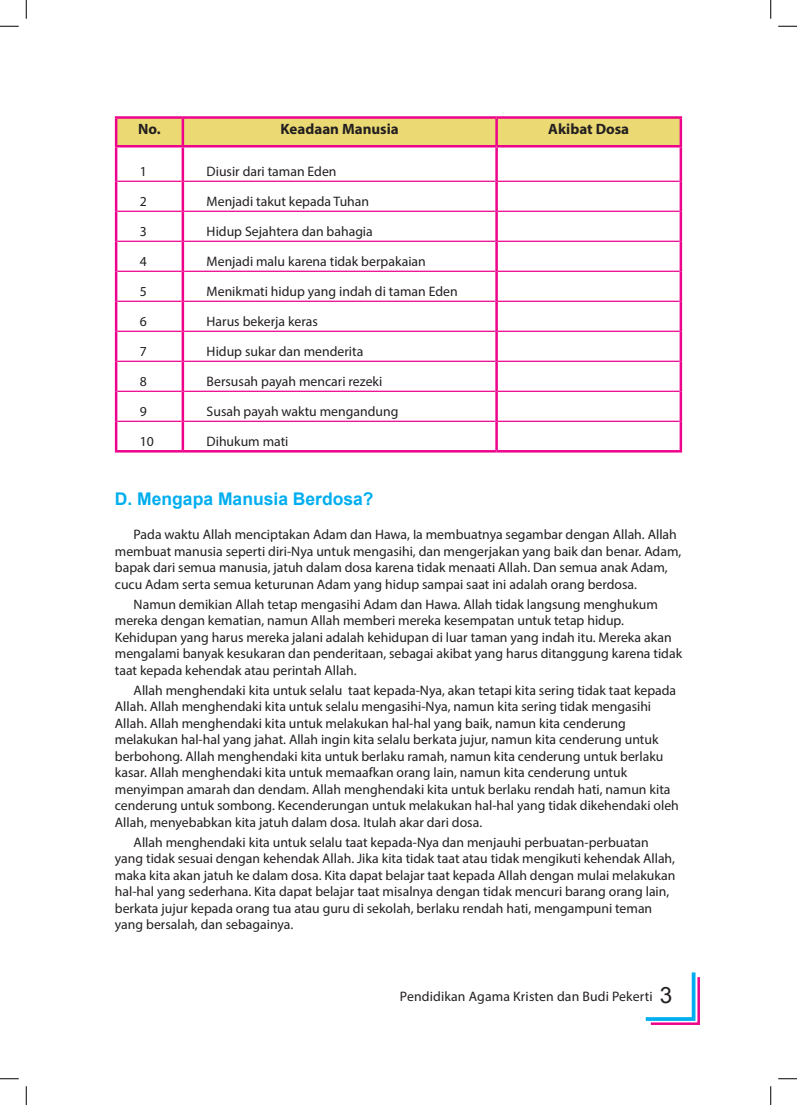
<style>
.page{position:relative;width:797px;height:1105px;background:#fff}
.page>*{position:absolute;margin:0;border:0;box-sizing:border-box;transform-origin:0 0}
.t1{font:700 17.5px "Arial";color:#00aeef}
.t2{font:700 15px "Myriad Pro";color:#231f20}
.t3{font:13.75px/16.5px "Myriad Pro";color:#231f20}
.s1{font-family:"Arial";font-size:22.5px}
</style>
<div class="page">
<svg style="left:645px;top:972px;width:55px;height:53px"></svg>
<div style="left:117px;top:119px;width:562px;height:26px;background:#ebda73"></div>
<hr style="left:117px;top:181px;width:65px;height:1px;background:#ed028c">
<hr style="left:184px;top:181px;width:311px;height:1px;background:#ed028c">
<hr style="left:498px;top:181px;width:181px;height:1px;background:#ed028c">
<hr style="left:117px;top:211px;width:65px;height:1px;background:#ed028c">
<hr style="left:184px;top:211px;width:311px;height:1px;background:#ed028c">
<hr style="left:498px;top:211px;width:181px;height:1px;background:#ed028c">
<hr style="left:117px;top:241px;width:65px;height:1px;background:#ed028c">
<hr style="left:184px;top:241px;width:311px;height:1px;background:#ed028c">
<hr style="left:498px;top:241px;width:181px;height:1px;background:#ed028c">
<hr style="left:117px;top:271px;width:65px;height:1px;background:#ed028c">
<hr style="left:184px;top:271px;width:311px;height:1px;background:#ed028c">
<hr style="left:498px;top:271px;width:181px;height:1px;background:#ed028c">
<hr style="left:117px;top:301px;width:65px;height:1px;background:#ed028c">
<hr style="left:184px;top:301px;width:311px;height:1px;background:#ed028c">
<hr style="left:498px;top:301px;width:181px;height:1px;background:#ed028c">
<hr style="left:117px;top:331px;width:65px;height:1px;background:#ed028c">
<hr style="left:184px;top:331px;width:311px;height:1px;background:#ed028c">
<hr style="left:498px;top:331px;width:181px;height:1px;background:#ed028c">
<hr style="left:117px;top:361px;width:65px;height:1px;background:#ed028c">
<hr style="left:184px;top:361px;width:311px;height:1px;background:#ed028c">
<hr style="left:498px;top:361px;width:181px;height:1px;background:#ed028c">
<hr style="left:117px;top:391px;width:65px;height:1px;background:#ed028c">
<hr style="left:184px;top:391px;width:311px;height:1px;background:#ed028c">
<hr style="left:498px;top:391px;width:181px;height:1px;background:#ed028c">
<hr style="left:117px;top:421px;width:65px;height:1px;background:#ed028c">
<hr style="left:184px;top:421px;width:311px;height:1px;background:#ed028c">
<hr style="left:498px;top:421px;width:181px;height:1px;background:#ed028c">
<hr style="left:115px;top:148px;width:2px;height:33px;background:#ed028c">
<hr style="left:182px;top:148px;width:2px;height:33px;background:#ed028c">
<hr style="left:495px;top:148px;width:3px;height:33px;background:#ed028c">
<hr style="left:679px;top:148px;width:3px;height:33px;background:#ed028c">
<hr style="left:115px;top:181px;width:2px;height:30px;background:#ed028c">
<hr style="left:182px;top:181px;width:2px;height:30px;background:#ed028c">
<hr style="left:495px;top:181px;width:3px;height:30px;background:#ed028c">
<hr style="left:679px;top:181px;width:3px;height:30px;background:#ed028c">
<hr style="left:115px;top:211px;width:2px;height:30px;background:#ed028c">
<hr style="left:182px;top:211px;width:2px;height:30px;background:#ed028c">
<hr style="left:495px;top:211px;width:3px;height:30px;background:#ed028c">
<hr style="left:679px;top:211px;width:3px;height:30px;background:#ed028c">
<hr style="left:115px;top:241px;width:2px;height:30px;background:#ed028c">
<hr style="left:182px;top:241px;width:2px;height:30px;background:#ed028c">
<hr style="left:495px;top:241px;width:3px;height:30px;background:#ed028c">
<hr style="left:679px;top:241px;width:3px;height:30px;background:#ed028c">
<hr style="left:115px;top:271px;width:2px;height:30px;background:#ed028c">
<hr style="left:182px;top:271px;width:2px;height:30px;background:#ed028c">
<hr style="left:495px;top:271px;width:3px;height:30px;background:#ed028c">
<hr style="left:679px;top:271px;width:3px;height:30px;background:#ed028c">
<hr style="left:115px;top:301px;width:2px;height:30px;background:#ed028c">
<hr style="left:182px;top:301px;width:2px;height:30px;background:#ed028c">
<hr style="left:495px;top:301px;width:3px;height:30px;background:#ed028c">
<hr style="left:679px;top:301px;width:3px;height:30px;background:#ed028c">
<hr style="left:115px;top:331px;width:2px;height:30px;background:#ed028c">
<hr style="left:182px;top:331px;width:2px;height:30px;background:#ed028c">
<hr style="left:495px;top:331px;width:3px;height:30px;background:#ed028c">
<hr style="left:679px;top:331px;width:3px;height:30px;background:#ed028c">
<hr style="left:115px;top:361px;width:2px;height:30px;background:#ed028c">
<hr style="left:182px;top:361px;width:2px;height:30px;background:#ed028c">
<hr style="left:495px;top:361px;width:3px;height:30px;background:#ed028c">
<hr style="left:679px;top:361px;width:3px;height:30px;background:#ed028c">
<hr style="left:115px;top:391px;width:2px;height:30px;background:#ed028c">
<hr style="left:182px;top:391px;width:2px;height:30px;background:#ed028c">
<hr style="left:495px;top:391px;width:3px;height:30px;background:#ed028c">
<hr style="left:679px;top:391px;width:3px;height:30px;background:#ed028c">
<hr style="left:115px;top:421px;width:2px;height:29px;background:#ed028c">
<hr style="left:182px;top:421px;width:2px;height:29px;background:#ed028c">
<hr style="left:495px;top:421px;width:3px;height:29px;background:#ed028c">
<hr style="left:679px;top:421px;width:3px;height:29px;background:#ed028c">
<hr style="left:115px;top:450px;width:68px;height:3px;background:#ed028c">
<hr style="left:183px;top:450px;width:313px;height:3px;background:#ed028c">
<hr style="left:496px;top:450px;width:186px;height:3px;background:#ed028c">
<hr style="left:115px;top:116px;width:68px;height:3px;background:#ed028c">
<hr style="left:115px;top:119px;width:2px;height:26px;background:#ed028c">
<hr style="left:115px;top:145px;width:68px;height:3px;background:#ed028c">
<hr style="left:183px;top:116px;width:313px;height:3px;background:#ed028c">
<hr style="left:182px;top:119px;width:2px;height:26px;background:#ed028c">
<hr style="left:183px;top:145px;width:313px;height:3px;background:#ed028c">
<hr style="left:496px;top:116px;width:186px;height:3px;background:#ed028c">
<hr style="left:495px;top:119px;width:3px;height:26px;background:#ed028c">
<hr style="left:679px;top:119px;width:3px;height:26px;background:#ed028c">
<hr style="left:496px;top:145px;width:186px;height:3px;background:#ed028c">
<svg style="left:0;top:25px;width:19px;height:2px"></svg>
<svg style="left:778px;top:25px;width:19px;height:2px"></svg>
<svg style="left:0;top:1078px;width:19px;height:1px"></svg>
<svg style="left:778px;top:1078px;width:19px;height:1px"></svg>
<svg style="left:25px;top:0;width:2px;height:19px"></svg>
<svg style="left:25px;top:1086px;width:2px;height:19px"></svg>
<svg style="left:770px;top:0;width:1px;height:19px"></svg>
<svg style="left:770px;top:1086px;width:1px;height:19px"></svg>
<p class="t2" style="left:138px;top:119px;width:24px">No.</p>
<p class="t2" style="left:281px;top:119px;width:120px">Keadaan Manusia</p>
<p class="t2" style="left:548px;top:119px;width:82px">Akibat Dosa</p>
<p class="t3" style="left:140px;top:163px;width:9px">1</p>
<p class="t3" style="left:207px;top:163px;width:131px">Diusir dari taman Eden</p>
<p class="t3" style="left:140px;top:193px;width:9px">2</p>
<p class="t3" style="left:207px;top:193px;width:164px">Menjadi takut kepada Tuhan</p>
<p class="t3" style="left:140px;top:223px;width:9px">3</p>
<p class="t3" style="left:207px;top:223px;width:168px">Hidup Sejahtera dan bahagia</p>
<p class="t3" style="left:140px;top:253px;width:9px">4</p>
<p class="t3" style="left:207px;top:253px;width:221px">Menjadi malu karena tidak berpakaian</p>
<p class="t3" style="left:140px;top:283px;width:9px">5</p>
<p class="t3" style="left:207px;top:283px;width:252px">Menikmati hidup yang indah di taman Eden</p>
<p class="t3" style="left:140px;top:313px;width:9px">6</p>
<p class="t3" style="left:207px;top:313px;width:113px">Harus bekerja keras</p>
<p class="t3" style="left:140px;top:343px;width:9px">7</p>
<p class="t3" style="left:207px;top:343px;width:158px">Hidup sukar dan menderita</p>
<p class="t3" style="left:140px;top:373px;width:9px">8</p>
<p class="t3" style="left:207px;top:373px;width:177px">Bersusah payah mencari rezeki</p>
<p class="t3" style="left:140px;top:403px;width:9px">9</p>
<p class="t3" style="left:207px;top:403px;width:193px">Susah payah waktu mengandung</p>
<p class="t3" style="left:140px;top:433px;width:16px">10</p>
<p class="t3" style="left:207px;top:433px;width:83px">Dihukum mati</p>
<p class="t1" style="left:115px;top:487px;width:260px">D. Mengapa Manusia Berdosa?</p>
<p class="t3" style="left:115px;top:526px;width:568px;text-indent:19px">Pada waktu Allah menciptakan Adam dan Hawa, Ia membuatnya segambar dengan Allah. Allah membuat manusia seperti diri-Nya untuk mengasihi, dan mengerjakan yang baik dan benar. Adam, bapak dari semua manusia, jatuh dalam dosa karena tidak menaati Allah. Dan semua anak Adam, cucu Adam serta semua keturunan Adam yang hidup sampai saat ini adalah orang berdosa.</p>
<p class="t3" style="left:115px;top:595px;width:568px;text-indent:19px">Namun demikian Allah tetap mengasihi Adam dan Hawa. Allah tidak langsung menghukum mereka dengan kematian, namun Allah memberi mereka kesempatan untuk tetap hidup.<br>Kehidupan yang harus mereka jalani adalah kehidupan di luar taman yang indah itu. Mereka akan mengalami banyak kesukaran dan penderitaan, sebagai akibat yang harus ditanggung karena tidak taat kepada kehendak atau perintah Allah.</p>
<p class="t3" style="left:115px;top:682px;width:565px;text-indent:19px">Allah menghendaki kita untuk selalu taat kepada-Nya, akan tetapi kita sering tidak taat kepada Allah. Allah menghendaki kita untuk selalu mengasihi-Nya, namun kita sering tidak mengasihi Allah. Allah menghendaki kita untuk melakukan hal-hal yang baik, namun kita cenderung melakukan hal-hal yang jahat. Allah ingin kita selalu berkata jujur, namun kita cenderung untuk berbohong. Allah menghendaki kita untuk berlaku ramah, namun kita cenderung untuk berlaku kasar. Allah menghendaki kita untuk memaafkan orang lain, namun kita cenderung untuk menyimpan amarah dan dendam. Allah menghendaki kita untuk berlaku rendah hati, namun kita cenderung untuk sombong. Kecenderungan untuk melakukan hal-hal yang tidak dikehendaki oleh Allah, menyebabkan kita jatuh dalam dosa. Itulah akar dari dosa.</p>
<p class="t3" style="left:115px;top:834px;width:562px;text-indent:19px">Allah menghendaki kita untuk selalu taat kepada-Nya dan menjauhi perbuatan-perbuatan yang tidak sesuai dengan kehendak Allah. Jika kita tidak taat atau tidak mengikuti kehendak Allah, maka kita akan jatuh ke dalam dosa. Kita dapat belajar taat kepada Allah dengan mulai melakukan hal-hal yang sederhana. Kita dapat belajar taat misalnya dengan tidak mencuri barang orang lain, berkata jujur kepada orang tua atau guru di sekolah, berlaku rendah hati, mengampuni teman yang bersalah, dan sebagainya.</p>
<p class="t3" style="left:400px;top:988px;width:274px">Pendidikan Agama Kristen dan Budi Pekerti <span class="s1">3</span></p>
</div>
